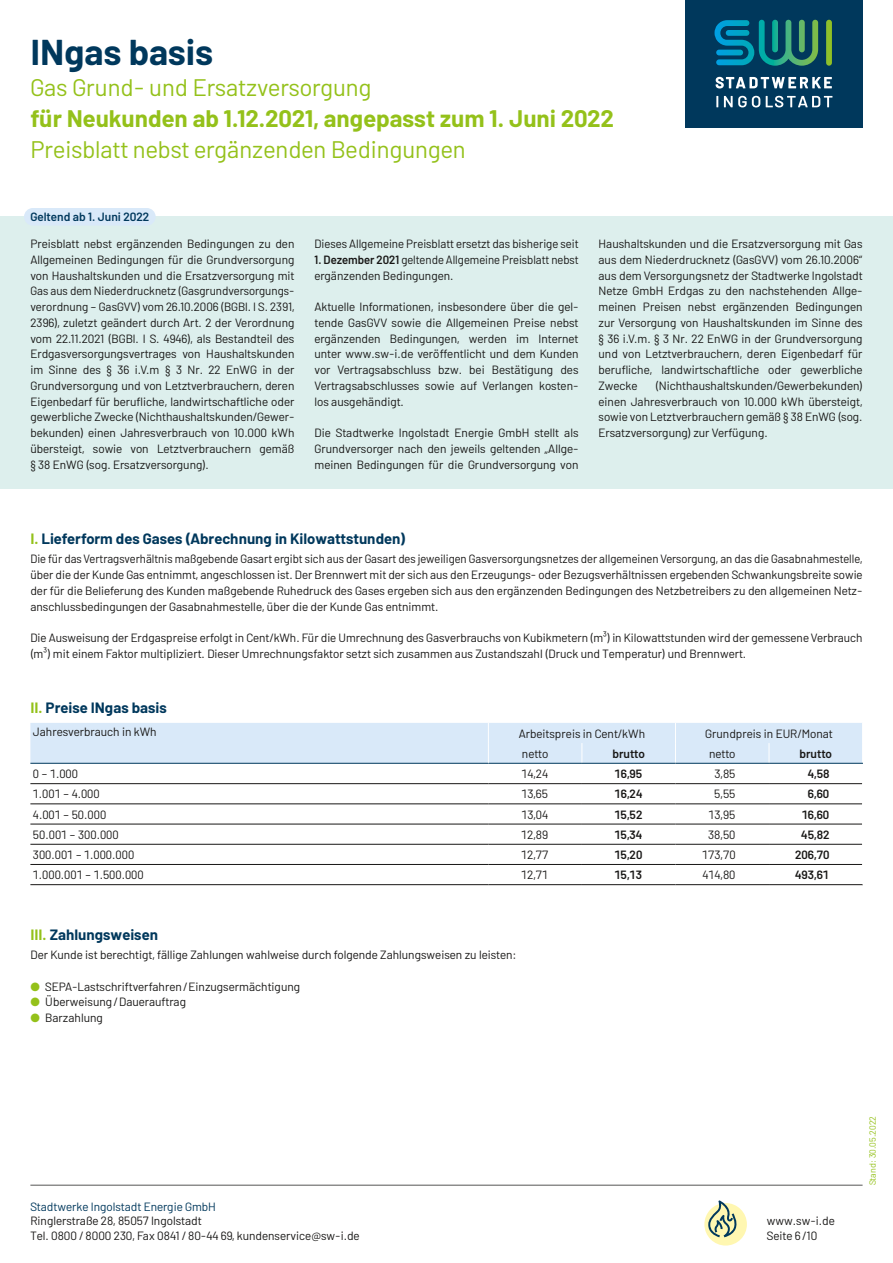
<style>
.page{position:relative;width:893px;height:1263px;background:#fff}
.page>*{position:absolute;margin:0;border:0;box-sizing:border-box;transform-origin:0 0}
.swi20-Titel_h1_Titel{font:700 36px "Barlow";color:#00385c}
.swi20-Titel_h1_Titel-2{font:24px/30.8px "Barlow";color:#94c11a}
.swi20-Vertrag_h2_Vertragsziffer{font:700 15px "Barlow";color:#00385c}
.swi20-Text_p_Fliesstext{font:12px/15.8px "Barlow";color:#181716;text-align:justify}
.swi20-Text_p_Fliesstext-2{font:12px/15.8px "Barlow";color:#181716;scale:.96 1}
.swi20-Tabellen_Tab-links{font:12px "Barlow";color:#181716}
.swi20-Tabellen_Tab-Preis_22mm{font:12px "Barlow";color:#181716}
.swi20-Tabellen_Tab-Preis_22mm-2{font:600 12px "Barlow";color:#181716}
.swi20-Tabellen_Tab-zentriert{font:12px "Barlow";color:#181716}
.t1{font:12px "Barlow";color:#00385c}
.swi20-Text_p_Geltend{font:600 12px "Barlow";color:#00385c}
.swi20-Tabellen_Tab-zentriert-2{font:600 12px "Barlow";color:#181716}
.t2{font:9px "Barlow";color:#94c11a}
.s1{font-weight:700}
.s2{font-weight:600}
.s3{color:#94c11a}
</style>
<div class="page">
<hr style="left:30px;top:1185px;width:833px;height:1px;background:#565655">
<div style="left:685px;top:0;width:178px;height:128px;background:#00385c"></div>
<svg style="left:714px;top:20px;width:118px;height:46px"></svg>
<svg style="left:716px;top:77px;width:116px;height:11px"></svg>
<svg style="left:716px;top:96px;width:2px;height:11px"></svg>
<svg style="left:724px;top:96px;width:36px;height:11px"></svg>
<svg style="left:766px;top:96px;width:66px;height:11px"></svg>
<div style="left:704px;top:1203px;width:43px;height:42px;background:#fff7b1;border-radius:50%"></div>
<svg style="left:708px;top:1200px;width:30px;height:37px"></svg>
<div style="left:0;top:216px;width:893px;height:273px;background:#ddefed"></div>
<div style="left:24px;top:208px;width:132px;height:18px;background:#d9e9f9;border-radius:9px"></div>
<hr style="left:30px;top:884px;width:458px;height:1px;background:#181716">
<hr style="left:488px;top:884px;width:94px;height:1px;background:#181716">
<hr style="left:582px;top:884px;width:93px;height:1px;background:#181716">
<hr style="left:675px;top:884px;width:94px;height:1px;background:#181716">
<hr style="left:769px;top:884px;width:94px;height:1px;background:#181716">
<svg style="left:30px;top:723px;width:833px;height:142px"></svg>
<hr style="left:30px;top:763px;width:458px;height:1px;background:#00385c">
<h1 class="swi20-Titel_h1_Titel" style="left:30px;top:26px;width:184px">INgas basis</h1>
<h1 class="swi20-Titel_h1_Titel-2" style="left:30px;top:70px;width:585px">Gas Grund- und Ersatzversorgung<br><span class="s1">für Neukunden ab 1.12.2021, angepasst zum 1. Juni 2022<br></span>Preisblatt nebst ergänzenden Bedingungen</h1>
<p class="swi20-Text_p_Geltend" style="left:30px;top:208px;width:120px">Geltend ab 1. Juni 2022</p>
<p class="swi20-Text_p_Fliesstext" style="left:30px;top:235px;width:266px">Preisblatt nebst ergänzenden Bedingungen zu den Allgemeinen Bedingungen für die Grundversorgung von Haushaltskunden und die Ersatzversorgung mit Gas aus dem Niederdrucknetz (Gasgrundversorgungs&shy;verordnung – GasGVV) vom 26.10.2006 (BGBl. I S. 2391, 2396), zuletzt geändert durch Art. 2 der Verordnung vom 22.11.2021 (BGBl. I S. 4946), als Bestandteil des Erdgasversorgungsvertrages von Haushaltskunden im Sinne des § 36 i.V.m § 3 Nr. 22 EnWG in der Grundversorgung und von Letztverbrauchern, deren Eigenbedarf für berufliche, landwirtschaftliche oder gewerbliche Zwecke (Nichthaushaltskunden/Gewer&shy;bekunden) einen Jahresverbrauch von 10.000 kWh übersteigt, sowie von Letztverbrauchern gemäß § 38 EnWG (sog. Ersatzversorgung).</p>
<p class="swi20-Text_p_Fliesstext" style="left:314px;top:235px;width:266px">Dieses Allgemeine Preisblatt ersetzt das bisherige seit</p>
<p class="swi20-Text_p_Fliesstext-2" style="left:314px;top:251px;width:277px"><span class="s2">1. Dezember 2021</span> geltende Allgemeine Preisblatt nebst ergänzenden Bedingungen.</p>
<p class="swi20-Text_p_Fliesstext" style="left:314px;top:298px;width:266px">Aktuelle Informationen, insbesondere über die gel&shy;tende GasGVV sowie die Allgemeinen Preise nebst ergänzenden Bedingungen, werden im Internet unter www.sw-i.de veröffentlicht und dem Kunden vor Vertragsabschluss bzw. bei Bestätigung des Vertragsabschlusses sowie auf Verlangen kosten&shy;los ausgehändigt.</p>
<p class="swi20-Text_p_Fliesstext" style="left:314px;top:424px;width:266px">Die Stadtwerke Ingolstadt Energie GmbH stellt als Grundversorger nach den jeweils geltenden „Allge&shy;meinen Bedingungen für die Grundversorgung von</p>
<p class="swi20-Text_p_Fliesstext" style="left:598px;top:235px;width:266px">Haushaltskunden und die Ersatzversorgung mit Gas aus dem Niederdrucknetz (GasGVV) vom 26.10.2006“ aus dem Versorgungsnetz der Stadtwerke Ingolstadt Netze GmbH Erdgas zu den nachstehenden Allge&shy;meinen Preisen nebst ergänzenden Bedingungen zur Versorgung von Haushaltskunden im Sinne des § 36 i.V.m. § 3 Nr. 22 EnWG in der Grundversorgung und von Letztverbrauchern, deren Eigenbedarf für berufliche, landwirtschaftliche oder gewerbliche Zwecke</p>
<p class="swi20-Text_p_Fliesstext" style="left:598px;top:377px;width:266px;text-indent:57px">(Nichthaushaltskunden/Gewerbekunden) einen Jahresverbrauch von 10.000 kWh übersteigt, sowie von Letztverbrauchern gemäß § 38 EnWG (sog.<br>Ersatzversorgung) zur Verfügung.</p>
<h2 class="swi20-Vertrag_h2_Vertragsziffer" style="left:30px;top:528px;width:377px"><span class="s3">I.</span> Lieferform des Gases (Abrechnung in Kilowattstunden)</h2>
<p class="swi20-Text_p_Fliesstext-2" style="left:30px;top:550px;width:868px;text-align:justify">Die für das Vertragsverhältnis maßgebende Gasart ergibt sich aus der Gasart des jeweiligen Gasversorgungsnetzes der allgemeinen Versorgung, an das die Gasabnahmestelle, über die der Kunde Gas entnimmt, angeschlossen ist. Der Brennwert mit der sich aus den Erzeugungs- oder Bezugsverhältnissen ergebenden Schwankungsbreite sowie der für die Belieferung des Kunden maßgebende Ruhedruck des Gases ergeben sich aus den ergänzenden Bedingungen des Netzbetreibers zu den allgemeinen Netz&shy;anschlussbedingungen der Gasabnahmestelle, über die der Kunde Gas entnimmt.</p>
<p class="swi20-Text_p_Fliesstext" style="left:30px;top:629px;width:834px">Die Ausweisung der Erdgaspreise erfolgt in Cent/kWh. Für die Umrechnung des Gasverbrauchs von Kubikmetern (m³) in Kilowattstunden wird der gemessene Verbrauch (m³) mit einem Faktor multipliziert. Dieser Umrechnungsfaktor setzt sich zusammen aus Zustandszahl (Druck und Temperatur) und Brennwert.</p>
<h2 class="swi20-Vertrag_h2_Vertragsziffer" style="left:30px;top:697px;width:138px"><span class="s3">II.</span> Preise INgas basis</h2>
<p class="swi20-Tabellen_Tab-links" style="left:33px;top:723px;width:125px">Jahresverbrauch in kWh</p>
<p class="swi20-Tabellen_Tab-zentriert" style="left:519px;top:725px;width:128px">Arbeitspreis in Cent/kWh</p>
<p class="swi20-Tabellen_Tab-zentriert" style="left:705px;top:725px;width:129px">Grundpreis in EUR/Monat</p>
<p class="swi20-Tabellen_Tab-zentriert" style="left:522px;top:745px;width:28px">netto</p>
<p class="swi20-Tabellen_Tab-zentriert-2" style="left:612px;top:745px;width:34px">brutto</p>
<p class="swi20-Tabellen_Tab-zentriert" style="left:709px;top:745px;width:28px">netto</p>
<p class="swi20-Tabellen_Tab-zentriert-2" style="left:799px;top:745px;width:34px">brutto</p>
<p class="swi20-Tabellen_Tab-links" style="left:33px;top:765px;width:47px">0 – 1.000</p>
<p class="swi20-Tabellen_Tab-Preis_22mm" style="left:521px;top:765px;width:28px">14,24</p>
<p class="swi20-Tabellen_Tab-Preis_22mm-2" style="left:615px;top:765px;width:29px">16,95</p>
<p class="swi20-Tabellen_Tab-Preis_22mm" style="left:714px;top:765px;width:23px">3,85</p>
<p class="swi20-Tabellen_Tab-Preis_22mm-2" style="left:808px;top:765px;width:23px">4,58</p>
<p class="swi20-Tabellen_Tab-links" style="left:33px;top:785px;width:68px">1.001 – 4.000</p>
<p class="swi20-Tabellen_Tab-Preis_22mm" style="left:521px;top:785px;width:28px">13,65</p>
<p class="swi20-Tabellen_Tab-Preis_22mm-2" style="left:615px;top:785px;width:29px">16,24</p>
<p class="swi20-Tabellen_Tab-Preis_22mm" style="left:714px;top:785px;width:23px">5,55</p>
<p class="swi20-Tabellen_Tab-Preis_22mm-2" style="left:808px;top:785px;width:23px">6,60</p>
<p class="swi20-Tabellen_Tab-links" style="left:33px;top:806px;width:75px">4.001 – 50.000</p>
<p class="swi20-Tabellen_Tab-Preis_22mm" style="left:521px;top:806px;width:28px">13,04</p>
<p class="swi20-Tabellen_Tab-Preis_22mm-2" style="left:614px;top:805px;width:30px">15,52</p>
<p class="swi20-Tabellen_Tab-Preis_22mm" style="left:708px;top:806px;width:28px">13,95</p>
<p class="swi20-Tabellen_Tab-Preis_22mm-2" style="left:802px;top:805px;width:29px">16,60</p>
<p class="swi20-Tabellen_Tab-links" style="left:33px;top:826px;width:87px">50.001 – 300.000</p>
<p class="swi20-Tabellen_Tab-Preis_22mm" style="left:521px;top:826px;width:29px">12,89</p>
<p class="swi20-Tabellen_Tab-Preis_22mm-2" style="left:614px;top:826px;width:29px">15,34</p>
<p class="swi20-Tabellen_Tab-Preis_22mm" style="left:708px;top:826px;width:29px">38,50</p>
<p class="swi20-Tabellen_Tab-Preis_22mm-2" style="left:801px;top:826px;width:30px">45,82</p>
<p class="swi20-Tabellen_Tab-links" style="left:33px;top:846px;width:103px">300.001 – 1.000.000</p>
<p class="swi20-Tabellen_Tab-Preis_22mm" style="left:521px;top:846px;width:29px">12,77</p>
<p class="swi20-Tabellen_Tab-Preis_22mm-2" style="left:614px;top:846px;width:30px">15,20</p>
<p class="swi20-Tabellen_Tab-Preis_22mm" style="left:702px;top:846px;width:35px">173,70</p>
<p class="swi20-Tabellen_Tab-Preis_22mm-2" style="left:795px;top:846px;width:36px">206,70</p>
<p class="swi20-Tabellen_Tab-links" style="left:33px;top:866px;width:112px">1.000.001 – 1.500.000</p>
<p class="swi20-Tabellen_Tab-Preis_22mm" style="left:521px;top:866px;width:29px">12,71</p>
<p class="swi20-Tabellen_Tab-Preis_22mm-2" style="left:614px;top:866px;width:29px">15,13</p>
<p class="swi20-Tabellen_Tab-Preis_22mm" style="left:702px;top:866px;width:35px">414,80</p>
<p class="swi20-Tabellen_Tab-Preis_22mm-2" style="left:795px;top:866px;width:35px">493,61</p>
<h2 class="swi20-Vertrag_h2_Vertragsziffer" style="left:30px;top:924px;width:129px"><span class="s3">III.</span> Zahlungsweisen</h2>
<p class="swi20-Text_p_Fliesstext" style="left:30px;top:946px;width:488px">Der Kunde ist berechtigt, fällige Zahlungen wahlweise durch folgende Zahlungsweisen zu leisten:</p>
<p class="swi20-Text_p_Fliesstext" style="left:30px;top:977px;width:271px"><span class="s3">●</span> SEPA-Lastschriftverfahren/Einzugsermächtigung</p>
<p class="swi20-Text_p_Fliesstext" style="left:30px;top:993px;width:157px"><span class="s3">●</span> Überweisung/Dauerauftrag</p>
<p class="swi20-Text_p_Fliesstext" style="left:30px;top:1009px;width:74px"><span class="s3">●</span> Barzahlung</p>
<p class="t1" style="left:30px;top:1198px;width:187px">Stadtwerke Ingolstadt Energie GmbH</p>
<p class="swi20-Text_p_Fliesstext" style="left:30px;top:1213px;width:331px;line-height:14.2px">Ringlerstraße 28, 85057 Ingolstadt<br>Tel. 0800 / 8000 230, Fax 0841 / 80-44 69, kundenservice@sw-i.de</p>
<p class="swi20-Text_p_Fliesstext" style="left:767px;top:1213px;width:69px;line-height:14.2px">www.sw-i.de<br>Seite 6/10</p>
<p class="t2" style="left:866px;top:1185px;width:71px;rotate:-90deg">Stand: 30.05.2022</p>
</div>
